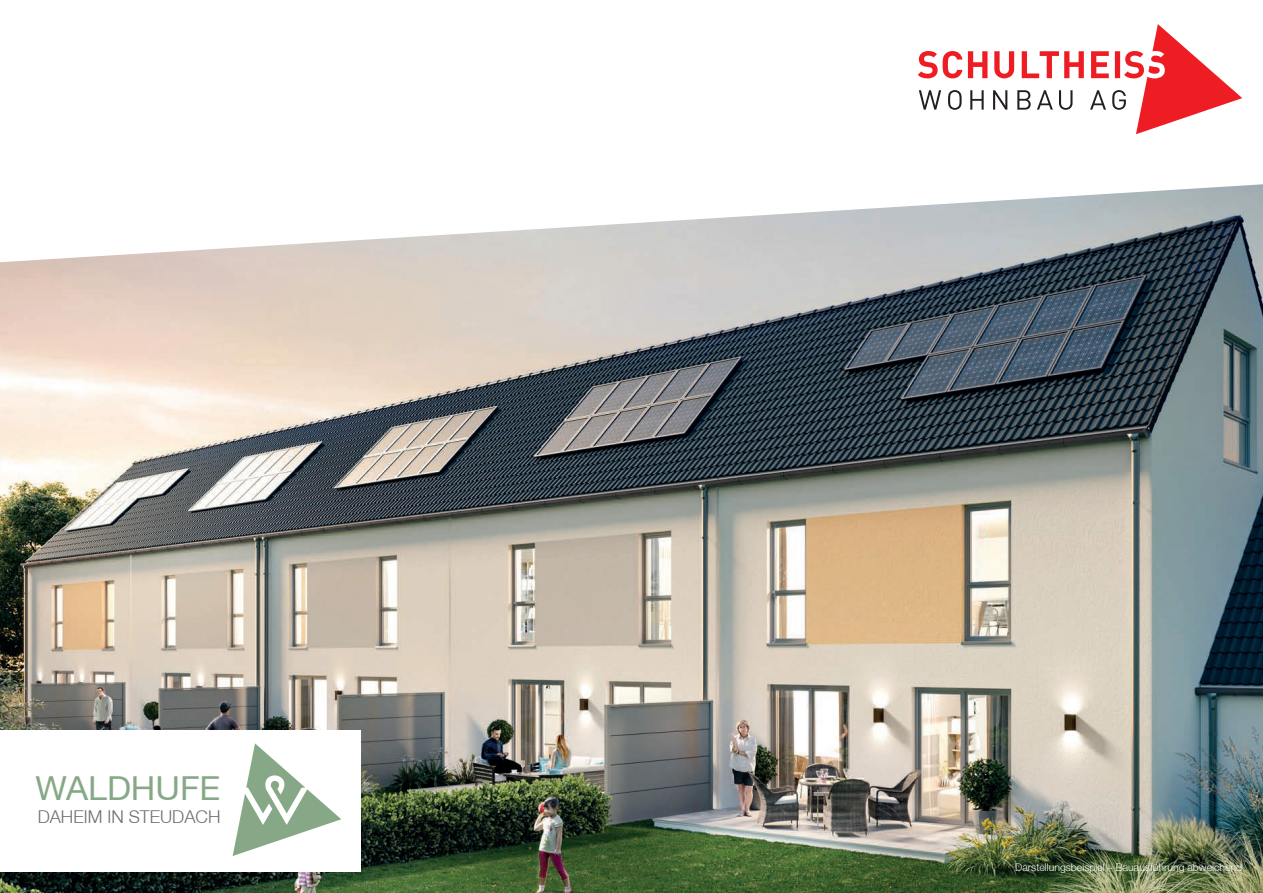
<style>
.page{position:relative;width:1263px;height:893px;background:#fff}
.page>*{position:absolute;margin:0;border:0;box-sizing:border-box;transform-origin:0 0}
.t1{font:33px "Helvetica Neue";color:#87a887}
.t2{font:300 17.7px "Helvetica Neue";color:#6c6d70}
.t3{font:300 10.5px "Helvetica Neue";color:#fff}
</style>
<div class="page">
<img style="left:0;top:184px;width:1263px;height:709px">
<svg style="left:918px;top:24px;width:324px;height:110px"></svg>
<div style="left:0;top:730px;width:360px;height:141px;background:#fff"></div>
<svg style="left:233px;top:743px;width:108px;height:113px"></svg>
<p class="t1" style="left:35px;top:768px;width:187px">WALDHUFE</p>
<p class="t2" style="left:38px;top:806px;width:184px">DAHEIM IN STEUDACH</p>
<p class="t3" style="left:1015px;top:861px;width:228px">Darstellungsbeispiel – Bauausführung abweichend</p>
</div>
